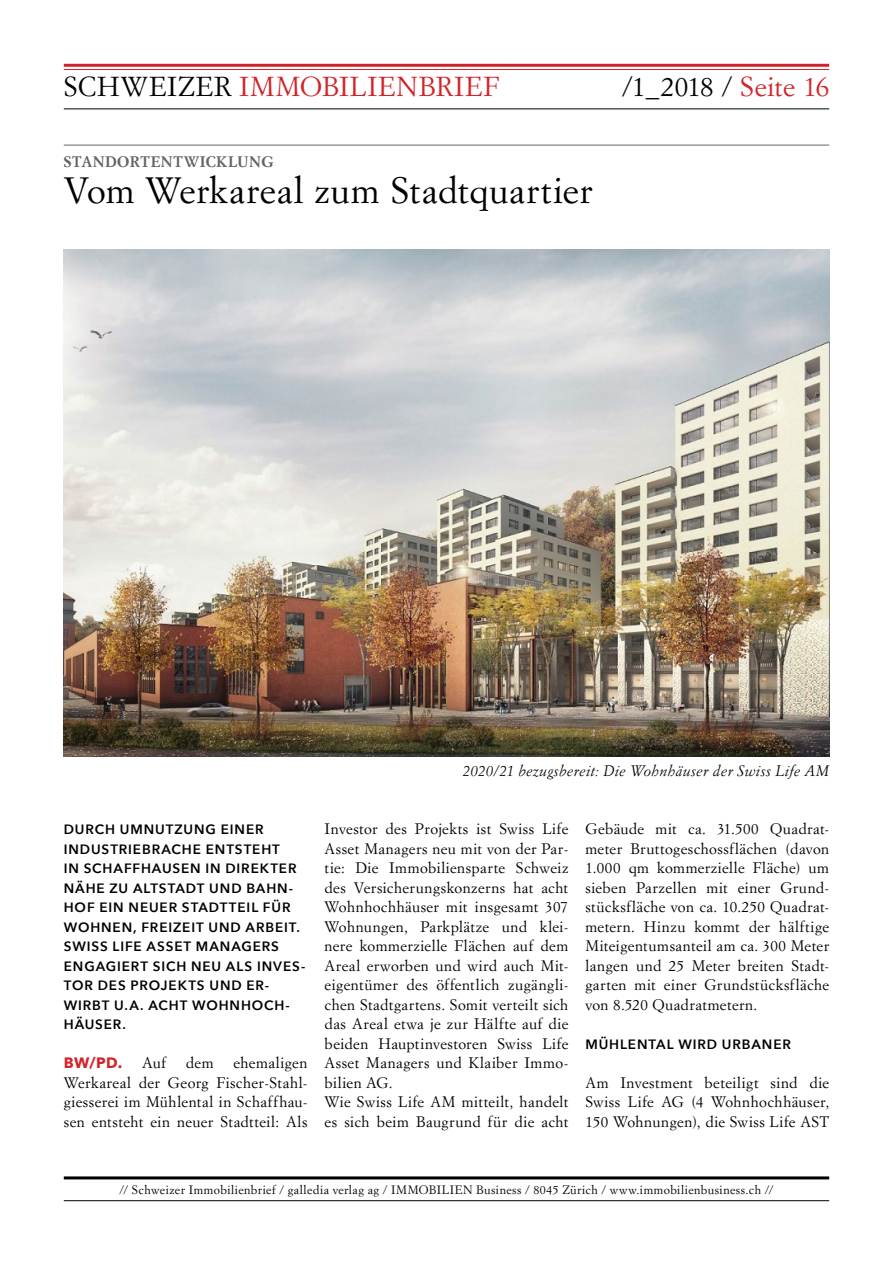
<style>
.page{position:relative;width:893px;height:1263px;background:#fff}
.page>*{position:absolute;margin:0;border:0;box-sizing:border-box;transform-origin:0 0}
.t1{font:36px "Simoncini Garamond Std";letter-spacing:.015em;color:#000}
.t2{font:27px "Simoncini Garamond Std";letter-spacing:.03em;color:#d2232a}
.t3{font:27px "Simoncini Garamond Std";letter-spacing:.005em;color:#000}
.t4{font:15px/19.5px "Simoncini Garamond Std";letter-spacing:.03em;color:#000;text-align:justify}
.t5{font:italic 15px "Simoncini Garamond Std";letter-spacing:.02em;color:#000}
.t6{font:700 15px "Simoncini Garamond Std";letter-spacing:.025em;color:#636466}
.t7{font:700 15px "Avenir Next";color:#d2232a}
.t8{font:600 13.5px/19.5px "Avenir Next";letter-spacing:.065em;color:#000}
.t9{font:12px "Simoncini Garamond Std";letter-spacing:.04em;color:#000}
.s1{color:#000}
.s2{color:#d2232a}
</style>
<div class="page">
<hr style="left:64px;top:1176px;width:765px;height:3px;background:#000">
<hr style="left:64px;top:1200px;width:765px;height:1px;background:#000">
<hr style="left:64px;top:64px;width:765px;height:3px;background:#d2232a">
<hr style="left:64px;top:69px;width:765px;height:1px;background:#d2232a">
<hr style="left:64px;top:108px;width:765px;height:1px;background:#000">
<hr style="left:64px;top:145px;width:765px;height:1px;background:#636466">
<img style="left:64px;top:249px;width:765px;height:507px">
<h2 class="t2" style="left:64px;top:70px;width:437px"><span class="s1">SCHWEIZER</span> IMMOBILIENBRIEF</h2>
<h2 class="t3" style="left:622px;top:70px;width:208px">/1_2018 / <span class="s2">Seite 16</span></h2>
<p class="t6" style="left:64px;top:152px;width:211px">STANDORTENTWICKLUNG</p>
<h1 class="t1" style="left:64px;top:168px;width:530px">Vom Werkareal zum Stadtquartier</h1>
<p class="t8" style="left:64px;top:819px;width:243px">DURCH UMNUTZUNG EINER<br>INDUSTRIEBRACHE ENTSTEHT<br>IN SCHAFFHAUSEN IN DIREKTER<br>NÄHE ZU ALTSTADT UND BAHN-<br>HOF EIN NEUER STADTTEIL FÜR<br>WOHNEN, FREIZEIT UND ARBEIT.<br>SWISS LIFE ASSET MANAGERS<br>ENGAGIERT SICH NEU ALS INVES-<br>TOR DES PROJEKTS UND ER-<br>WIRBT U.A. ACHT WOHNHOCH-<br>HÄUSER.</p>
<p class="t7" style="left:64px;top:1050px;width:60px">BW/PD.</p>
<p class="t4" style="left:142px;top:1053px;width:26px">Auf</p>
<p class="t4" style="left:186px;top:1053px;width:29px">dem</p>
<p class="t4" style="left:64px;top:1053px;width:245px;text-indent:170px">ehemaligen Werkareal der Georg Fischer-Stahl&shy;giesserei im Mühlental in Schaffhau&shy;sen entsteht ein neuer Stadtteil: Als</p>
<p class="t5" style="left:463px;top:761px;width:368px">2020/21 bezugsbereit: Die Wohnhäuser der Swiss Life AM</p>
<p class="t4" style="left:325px;top:819px;width:245px;text-align:left">Investor des Projekts ist Swiss Life Asset Managers neu mit von der Par&shy;tie: Die Immobiliensparte Schweiz des Versicherungskonzerns hat acht Wohnhochhäuser mit insgesamt 307<br>Wohnungen, Parkplätze und klei&shy;nere kommerzielle Flächen auf dem Areal erworben und wird auch Mit&shy;eigentümer des öffentlich zugängli&shy;chen Stadtgartens. Somit verteilt sich das Areal etwa je zur Hälfte auf die beiden Hauptinvestoren Swiss Life Asset Managers und Klaiber Immo&shy;bilien AG.<br>Wie Swiss Life AM mitteilt, handelt es sich beim Baugrund für die acht</p>
<p class="t4" style="left:585px;top:819px;width:245px">Gebäude mit ca. 31.500 Quadrat&shy;meter Bruttogeschossflächen (davon 1.000 qm kommerzielle Fläche) um sieben Parzellen mit einer Grund&shy;stücksfläche von ca. 10.250 Quadrat&shy;metern. Hinzu kommt der hälftige Miteigentumsanteil am ca. 300 Meter langen und 25 Meter breiten Stadt&shy;garten mit einer Grundstücksfläche von 8.520 Quadratmetern.</p>
<p class="t8" style="left:585px;top:1034px;width:207px">MÜHLENTAL WIRD URBANER</p>
<p class="t4" style="left:585px;top:1072px;width:245px">Am Investment beteiligt sind die Swiss Life AG (4 Wohnhochhäuser, 150 Wohnungen), die Swiss Life AST</p>
<p class="t9" style="left:120px;top:1183px;width:655px">// Schweizer Immobilienbrief / galledia verlag ag / IMMOBILIEN Business / 8045 Zürich / www.immobilienbusiness.ch //</p>
</div>
